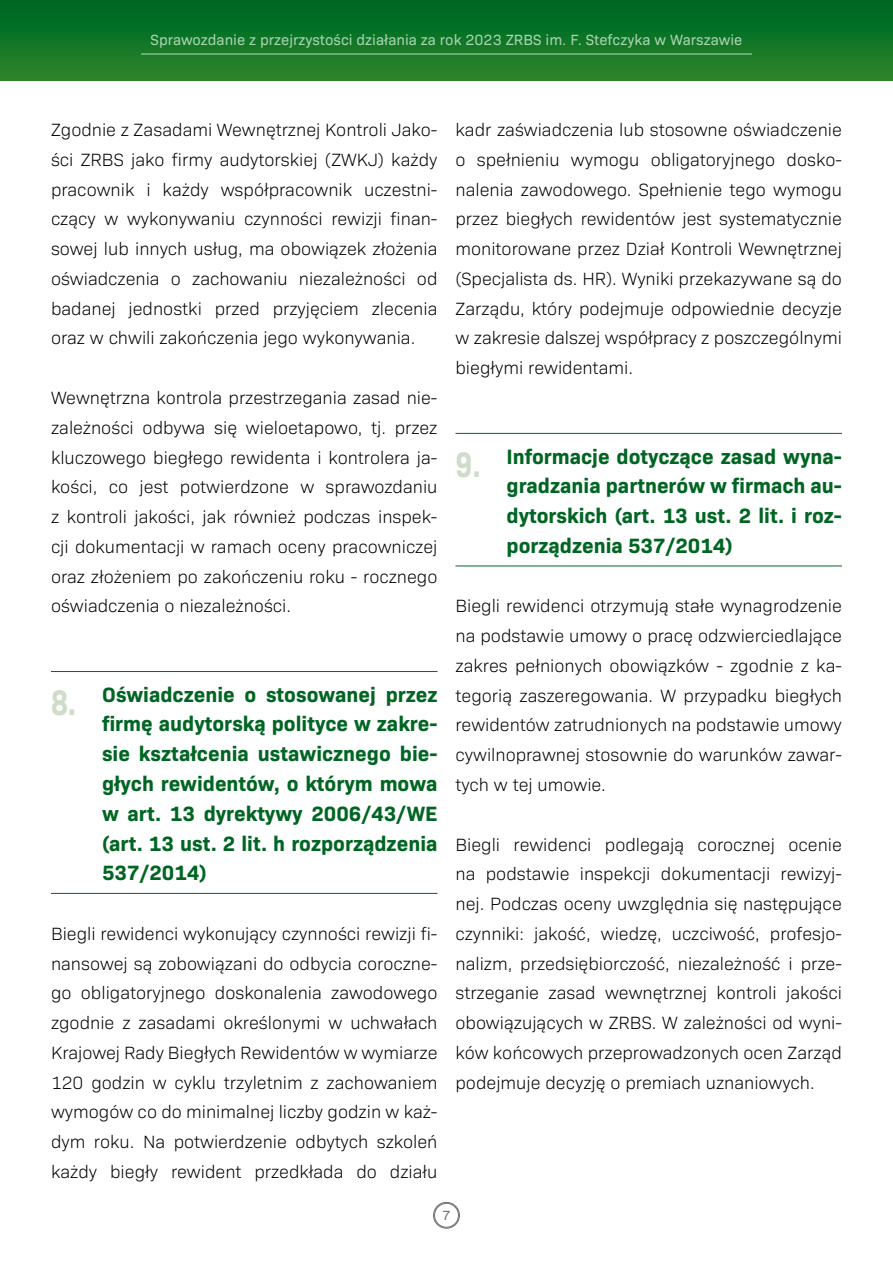
<style>
.page{position:relative;width:893px;height:1263px;background:#fff}
.page>*{position:absolute;margin:0;border:0;box-sizing:border-box;transform-origin:0 0}
.t1{font:700 21px/29.7px "Bio Sans";color:#006523;text-align:justify}
.Normal_ostatni{font:300 18px/29.7px "Bio Sans";color:#000;text-align:justify}
.Normal_z_odstepem{font:300 18px/29.7px "Bio Sans";color:#000;text-align:justify}
.t2{font:15px "Bio Sans";color:#a8d3af}
.t3{font:13.5px "Bio Sans";color:#706f6f}
.s1{font-size:36px;color:#cedcca}
</style>
<div class="page">
<div style="left:0;top:0;width:893px;height:81px;background:linear-gradient(to bottom,#006624,#2d852a)"></div>
<hr style="left:141px;top:53px;width:611px;height:2px;background:#a8d3af">
<div style="left:433px;top:1202px;width:27px;height:26px;border:1px solid #706f6f;border-radius:50%"></div>
<div style="left:434px;top:1203px;width:25px;height:24px;border:1px solid #706f6f;border-radius:50%"></div>
<hr style="left:51px;top:671px;width:386px;height:1px;background:#006523">
<hr style="left:51px;top:893px;width:386px;height:1px;background:#006523">
<hr style="left:455px;top:433px;width:387px;height:1px;background:#006523">
<hr style="left:455px;top:566px;width:387px;height:1px;background:#006523">
<p class="t2" style="left:151px;top:29px;width:593px">Sprawozdanie z przejrzystości działania za rok 2023 ZRBS im. F. Stefczyka w Warszawie</p>
<p class="Normal_z_odstepem" style="left:51px;top:114px;width:388px">Zgodnie z Zasadami Wewnętrznej Kontroli Jako&shy;ści ZRBS jako firmy audytorskiej (ZWKJ) każdy pracownik i każdy współpracownik uczestni&shy;czący w wykonywaniu czynności rewizji finan&shy;sowej lub innych usług, ma obowiązek złożenia oświadczenia o zachowaniu niezależności od badanej jednostki przed przyjęciem zlecenia oraz w chwili zakończenia jego wykonywania.</p>
<p class="Normal_ostatni" style="left:51px;top:382px;width:388px">Wewnętrzna kontrola przestrzegania zasad nie&shy;zależności odbywa się wieloetapowo, tj. przez kluczowego biegłego rewidenta i kontrolera ja&shy;kości, co jest potwierdzone w sprawozdaniu z kontroli jakości, jak również podczas inspek&shy;cji dokumentacji w ramach oceny pracowniczej oraz złożeniem po zakończeniu roku - rocznego oświadczenia o niezależności.</p>
<p class="t1" style="left:102px;top:678px;width:337px;text-indent:-51px"><span class="s1">8.</span> Oświadczenie o stosowanej przez firmę audytorską polityce w zakre&shy;sie kształcenia ustawicznego bie&shy;głych rewidentów, o którym mowa w art. 13 dyrektywy 2006/43/WE (art. 13 ust. 2 lit. h rozporządzenia 537/2014)</p>
<p class="Normal_ostatni" style="left:51px;top:917px;width:388px">Biegli rewidenci wykonujący czynności rewizji fi&shy;nansowej są zobowiązani do odbycia coroczne&shy;go obligatoryjnego doskonalenia zawodowego zgodnie z zasadami określonymi w uchwałach Krajowej Rady Biegłych Rewidentów w wymiarze 120 godzin w cyklu trzyletnim z zachowaniem wymogów co do minimalnej liczby godzin w każ&shy;dym roku. Na potwierdzenie odbytych szkoleń każdy biegły rewident przedkłada do działu</p>
<p class="Normal_ostatni" style="left:455px;top:114px;width:388px">kadr zaświadczenia lub stosowne oświadczenie o spełnieniu wymogu obligatoryjnego dosko&shy;nalenia zawodowego. Spełnienie tego wymogu przez biegłych rewidentów jest systematycznie monitorowane przez Dział Kontroli Wewnętrznej (Specjalista ds. HR). Wyniki przekazywane są do Zarządu, który podejmuje odpowiednie decyzje w zakresie dalszej współpracy z poszczególnymi biegłymi rewidentami.</p>
<p class="t1" style="left:506px;top:440px;width:337px;text-indent:-51px"><span class="s1">9.</span> Informacje dotyczące zasad wyna&shy;gradzania partnerów w firmach au&shy;dytorskich (art. 13 ust. 2 lit. i roz&shy;porządzenia 537/2014)</p>
<p class="Normal_z_odstepem" style="left:455px;top:590px;width:388px">Biegli rewidenci otrzymują stałe wynagrodzenie na podstawie umowy o pracę odzwierciedlające zakres pełnionych obowiązków - zgodnie z ka&shy;tegorią zaszeregowania. W przypadku biegłych rewidentów zatrudnionych na podstawie umowy cywilnoprawnej stosownie do warunków zawar&shy;tych w tej umowie.</p>
<p class="Normal_ostatni" style="left:455px;top:828px;width:388px">Biegli rewidenci podlegają corocznej ocenie na podstawie inspekcji dokumentacji rewizyj&shy;nej. Podczas oceny uwzględnia się następujące czynniki: jakość, wiedzę, uczciwość, profesjo&shy;nalizm, przedsiębiorczość, niezależność i prze&shy;strzeganie zasad wewnętrznej kontroli jakości obowiązujących w ZRBS. W zależności od wyni&shy;ków końcowych przeprowadzonych ocen Zarząd podejmuje decyzję o premiach uznaniowych.</p>
<p class="t3" style="left:442px;top:1205px;width:10px">7</p>
</div>
